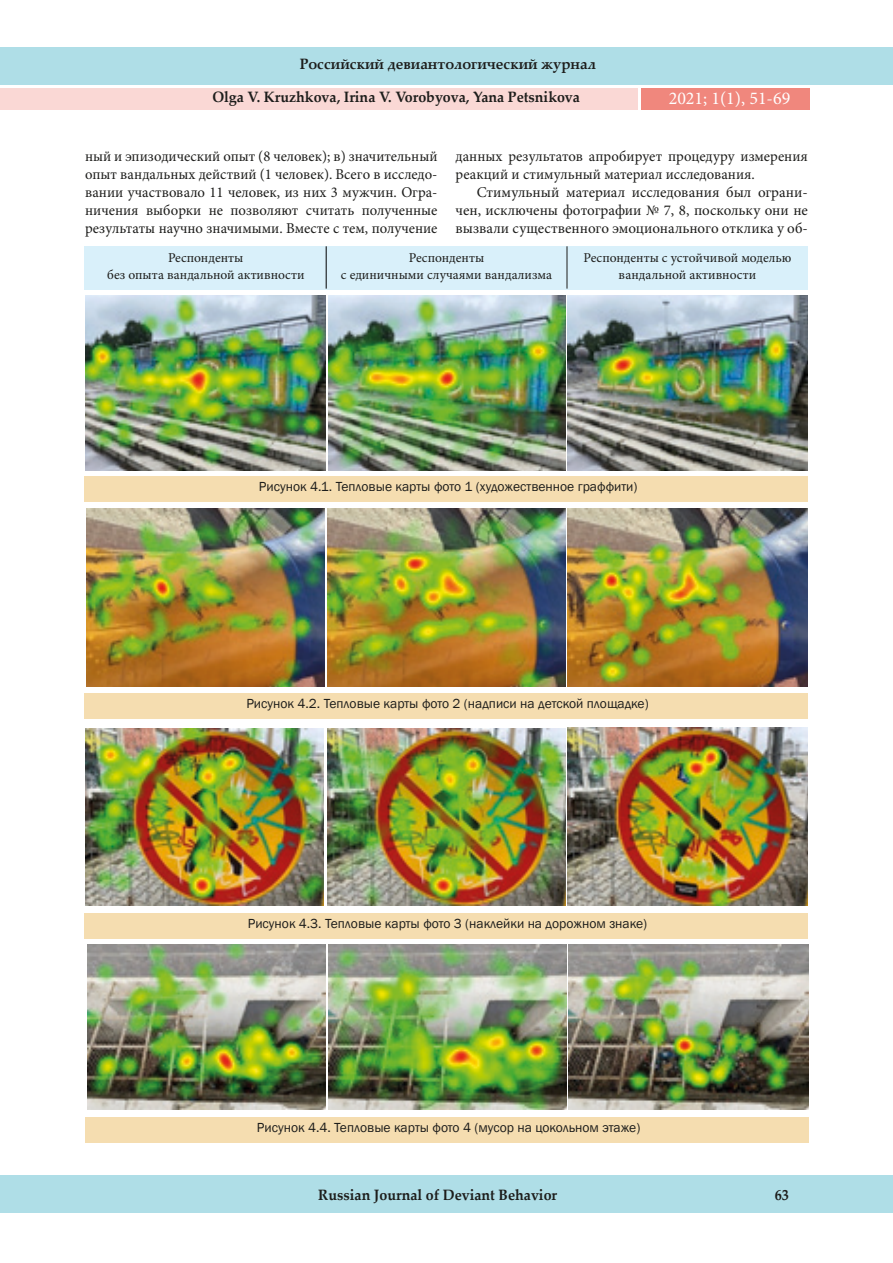
<style>
.page{position:relative;width:893px;height:1263px;background:#fff}
.page>*{position:absolute;margin:0;border:0;box-sizing:border-box;transform-origin:0 0}
.t1{font:18px "Minion Pro";color:#fff}
.t2{font:15px/18px "Minion Pro";color:#1d1d1b;text-align:justify}
.t3{font:700 15px "Palatino Linotype";color:#1d1d1b;scale:.95 1}
.t4{font:13.5px "Franklin Gothic";color:#1d1d1b}
.t5{font:13.5px/16.5px "Minion Pro";color:#1d1d1b;text-align:center}
</style>
<div class="page">
<div style="left:0;top:48px;width:893px;height:37px;background:#afdee7"></div>
<div style="left:0;top:1176px;width:893px;height:37px;background:#afdee7"></div>
<div style="left:0;top:88px;width:637px;height:22px;background:#fad8d5"></div>
<div style="left:642px;top:88px;width:168px;height:22px;background:#f0877d"></div>
<div style="left:85px;top:476px;width:723px;height:26px;background:#f5ddb0"></div>
<div style="left:84px;top:246px;width:724px;height:44px;background:#d9f0fa"></div>
<hr style="left:326px;top:246px;width:1px;height:43px;background:#000">
<hr style="left:567px;top:246px;width:1px;height:43px;background:#1d1d1b">
<img style="left:86px;top:295px;width:240px;height:176px">
<img style="left:328px;top:295px;width:237px;height:176px">
<img style="left:568px;top:295px;width:239px;height:176px">
<div style="left:84px;top:693px;width:723px;height:26px;background:#f5ddb0"></div>
<img style="left:86px;top:509px;width:238px;height:177px">
<img style="left:327px;top:509px;width:238px;height:177px">
<img style="left:568px;top:508px;width:239px;height:178px">
<div style="left:84px;top:913px;width:723px;height:25px;background:#f5ddb0"></div>
<img style="left:86px;top:728px;width:238px;height:178px">
<img style="left:327px;top:728px;width:238px;height:178px">
<img style="left:567px;top:727px;width:240px;height:179px">
<div style="left:85px;top:1117px;width:724px;height:25px;background:#f5ddb0"></div>
<img style="left:87px;top:945px;width:238px;height:165px">
<img style="left:328px;top:945px;width:238px;height:165px">
<img style="left:569px;top:945px;width:240px;height:165px">
<p class="t3" style="left:300px;top:53px;width:313px">Российский девиантологический журнал</p>
<p class="t3" style="left:212px;top:87px;width:388px">Olga V. Kruzhkova, Irina V. Vorobyova, Yana Petsnikova</p>
<p class="t1" style="left:669px;top:86px;width:123px">2021; 1(1), 51-69</p>
<p class="t2" style="left:85px;top:147px;width:354px">ный и эпизодический опыт (8 человек); в) значительный опыт вандальных действий (1 человек). Всего в исследо&shy;вании участвовало 11 человек, из них 3 мужчин. Огра&shy;ничения выборки не позволяют считать полученные результаты научно значимыми. Вместе с тем, получение</p>
<p class="t2" style="left:455px;top:147px;width:354px">данных результатов апробирует процедуру измерения реакций и стимульный материал исследования.</p>
<p class="t2" style="left:455px;top:183px;width:354px;text-indent:21px">Стимульный материал исследования был ограни&shy;чен, исключены фотографии № 7, 8, поскольку они не вызвали существенного эмоционального отклика у об-</p>
<p class="t5" style="left:168px;top:250px;width:77px">Респонденты</p>
<p class="t5" style="left:107px;top:266px;width:199px">без опыта вандальной активности</p>
<p class="t5" style="left:409px;top:250px;width:77px">Респонденты</p>
<p class="t5" style="left:341px;top:266px;width:213px">с единичными случаями вандализма</p>
<p class="t5" style="left:584px;top:250px;width:209px">Респонденты с устойчивой моделью вандальной активности</p>
<p class="t4" style="left:259px;top:478px;width:380px">Рисунок 4.1. Тепловые карты фото 1 (художественное граффити)</p>
<p class="t4" style="left:246px;top:695px;width:404px">Рисунок 4.2. Тепловые карты фото 2 (надписи на детской площадке)</p>
<p class="t4" style="left:248px;top:915px;width:401px">Рисунок 4.3. Тепловые карты фото 3 (наклейки на дорожном знаке)</p>
<p class="t4" style="left:257px;top:1119px;width:385px">Рисунок 4.4. Тепловые карты фото 4 (мусор на цокольном этаже)</p>
<p class="t3" style="left:318px;top:1184px;width:253px">Russian Journal of Deviant Behavior</p>
<p class="t3" style="left:775px;top:1184px;width:16px">63</p>
</div>
